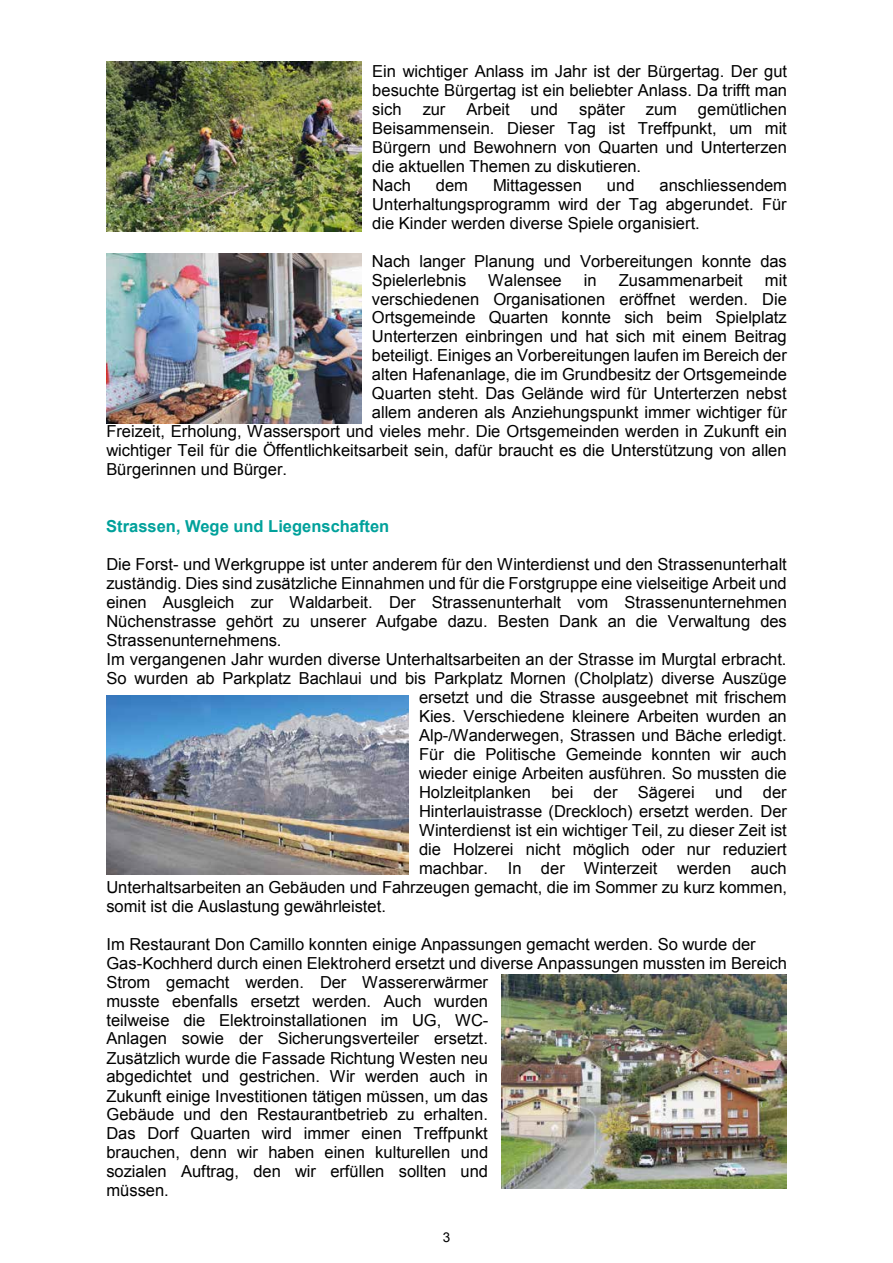
<style>
.page{position:relative;width:893px;height:1263px;background:#fff}
.page>*{position:absolute;margin:0;border:0;box-sizing:border-box;transform-origin:0 0}
.t1{font:16.5px/19px "Arial";color:#000}
.t2{font:700 16.5px "Arial";color:#00a19b}
.t3{font:13.5px "Arial";color:#000}
</style>
<div class="page">
<div style="left:497px;top:973px;width:295px;height:221px;background:linear-gradient(to right,#fff,#fff)"></div>
<div style="left:101px;top:695px;width:311px;height:183px;background:linear-gradient(to right,#fff,#fff)"></div>
<img style="left:106px;top:253px;width:256px;height:171px">
<img style="left:106px;top:695px;width:303px;height:179px">
<img style="left:501px;top:974px;width:285px;height:214px">
<img style="left:106px;top:62px;width:255px;height:170px">
<p class="t1" style="left:372px;top:62px;width:416px;text-align:justify">Ein wichtiger Anlass im Jahr ist der Bürgertag. Der gut besuchte Bürgertag ist ein beliebter Anlass. Da trifft man sich</p>
<p class="t1" style="left:372px;top:99px;width:416px;text-indent:325px">gemütlichen<br>Beisammensein. Dieser Tag ist Treffpunkt, um mit<br>Bürgern und Bewohnern von Quarten und Unterterzen die aktuellen Themen zu diskutieren.<br>Nach</p>
<p class="t1" style="left:423px;top:99px;width:24px">zur</p>
<p class="t1" style="left:467px;top:99px;width:45px">Arbeit</p>
<p class="t1" style="left:531px;top:99px;width:29px">und</p>
<p class="t1" style="left:579px;top:99px;width:47px">später</p>
<p class="t1" style="left:646px;top:99px;width:33px">zum</p>
<p class="t1" style="left:372px;top:175px;width:416px;text-align:justify;text-indent:287px">anschliessendem Unterhaltungsprogramm wird der Tag abgerundet. Für die Kinder werden diverse Spiele organisiert.</p>
<p class="t1" style="left:372px;top:252px;width:416px">Nach langer Planung und Vorbereitungen konnte das<br>Spielerlebnis</p>
<p class="t1" style="left:436px;top:175px;width:34px">dem</p>
<p class="t1" style="left:493px;top:175px;width:90px">Mittagessen</p>
<p class="t1" style="left:607px;top:175px;width:29px">und</p>
<p class="t1" style="left:488px;top:270px;width:75px">Walensee</p>
<p class="t1" style="left:584px;top:270px;width:14px">in</p>
<p class="t1" style="left:619px;top:270px;width:125px">Zusammenarbeit</p>
<p class="t1" style="left:765px;top:270px;width:24px">mit</p>
<p class="t1" style="left:372px;top:289px;width:417px">verschiedenen Organisationen eröffnet werden. Die</p>
<p class="t1" style="left:372px;top:308px;width:416px">Ortsgemeinde Quarten konnte sich beim Spielplatz</p>
<p class="t1" style="left:372px;top:327px;width:416px">Unterterzen einbringen und hat sich mit einem Beitrag</p>
<p class="t1" style="left:372px;top:346px;width:416px">beteiligt. Einiges an Vorbereitungen laufen im Bereich der</p>
<p class="t1" style="left:372px;top:365px;width:417px">alten Hafenanlage, die im Grundbesitz der Ortsgemeinde</p>
<p class="t1" style="left:372px;top:384px;width:416px">Quarten steht. Das Gelände wird für Unterterzen nebst</p>
<p class="t1" style="left:372px;top:403px;width:416px">allem anderen als Anziehungspunkt immer wichtiger für</p>
<p class="t1" style="left:106px;top:422px;width:682px">Freizeit, Erholung, Wassersport und vieles mehr. Die Ortsgemeinden werden in Zukunft ein</p>
<p class="t1" style="left:106px;top:441px;width:682px">wichtiger Teil für die Öffentlichkeitsarbeit sein, dafür braucht es die Unterstützung von allen</p>
<p class="t1" style="left:106px;top:460px;width:182px">Bürgerinnen und Bürger.</p>
<p class="t2" style="left:106px;top:515px;width:285px">Strassen, Wege und Liegenschaften</p>
<p class="t1" style="left:106px;top:555px;width:682px">Die Forst- und Werkgruppe ist unter anderem für den Winterdienst und den Strassenunterhalt</p>
<p class="t1" style="left:106px;top:574px;width:682px">zuständig. Dies sind zusätzliche Einnahmen und für die Forstgruppe eine vielseitige Arbeit und</p>
<p class="t1" style="left:106px;top:593px;width:682px">einen Ausgleich zur Waldarbeit. Der Strassenunterhalt vom Strassenunternehmen</p>
<p class="t1" style="left:106px;top:612px;width:682px">Nüchenstrasse gehört zu unserer Aufgabe dazu. Besten Dank an die Verwaltung des</p>
<p class="t1" style="left:106px;top:631px;width:177px">Strassenunternehmens.</p>
<p class="t1" style="left:106px;top:650px;width:682px">Im vergangenen Jahr wurden diverse Unterhaltsarbeiten an der Strasse im Murgtal erbracht.</p>
<p class="t1" style="left:106px;top:669px;width:682px">So wurden ab Parkplatz Bachlaui und bis Parkplatz Mornen (Cholplatz) diverse Auszüge</p>
<p class="t1" style="left:419px;top:688px;width:369px">ersetzt und die Strasse ausgeebnet mit frischem</p>
<p class="t1" style="left:419px;top:707px;width:369px">Kies. Verschiedene kleinere Arbeiten wurden an</p>
<p class="t1" style="left:419px;top:726px;width:369px">Alp-/Wanderwegen, Strassen und Bäche erledigt.</p>
<p class="t1" style="left:419px;top:745px;width:369px">Für die Politische Gemeinde konnten wir auch</p>
<p class="t1" style="left:419px;top:764px;width:369px">wieder einige Arbeiten ausführen. So mussten die</p>
<p class="t1" style="left:419px;top:783px;width:369px">Holzleitplanken bei der Sägerei und der</p>
<p class="t1" style="left:419px;top:802px;width:369px">Hinterlauistrasse (Dreckloch) ersetzt werden. Der</p>
<p class="t1" style="left:419px;top:821px;width:369px">Winterdienst ist ein wichtiger Teil, zu dieser Zeit ist</p>
<p class="t1" style="left:419px;top:839px;width:369px">die Holzerei nicht möglich oder nur reduziert</p>
<p class="t1" style="left:419px;top:859px;width:369px">machbar. In der Winterzeit werden auch</p>
<p class="t1" style="left:106px;top:877px;width:682px">Unterhaltsarbeiten an Gebäuden und Fahrzeugen gemacht, die im Sommer zu kurz kommen,</p>
<p class="t1" style="left:106px;top:896px;width:281px">somit ist die Auslastung gewährleistet.</p>
<p class="t1" style="left:106px;top:934px;width:682px">Im Restaurant Don Camillo konnten einige Anpassungen gemacht werden. So wurde der Gas-Kochherd durch einen Elektroherd ersetzt und diverse Anpassungen mussten im Bereich Strom gemacht werden. Der Wassererwärmer<br>musste ebenfalls ersetzt werden. Auch wurden<br>teilweise die Elektroinstallationen im UG, WC-<br>Anlagen sowie der Sicherungsverteiler ersetzt.<br>Zusätzlich wurde die Fassade Richtung Westen neu<br>abgedichtet und gestrichen. Wir werden auch in<br>Zukunft einige Investitionen tätigen müssen, um das<br>Gebäude und den Restaurantbetrieb zu erhalten.<br>Das Dorf Quarten wird immer einen Treffpunkt<br>brauchen, denn wir haben einen kulturellen und<br>sozialen Auftrag, den wir erfüllen sollten und<br>müssen.</p>
<p class="t3" style="left:443px;top:1228px;width:9px">3</p>
</div>
